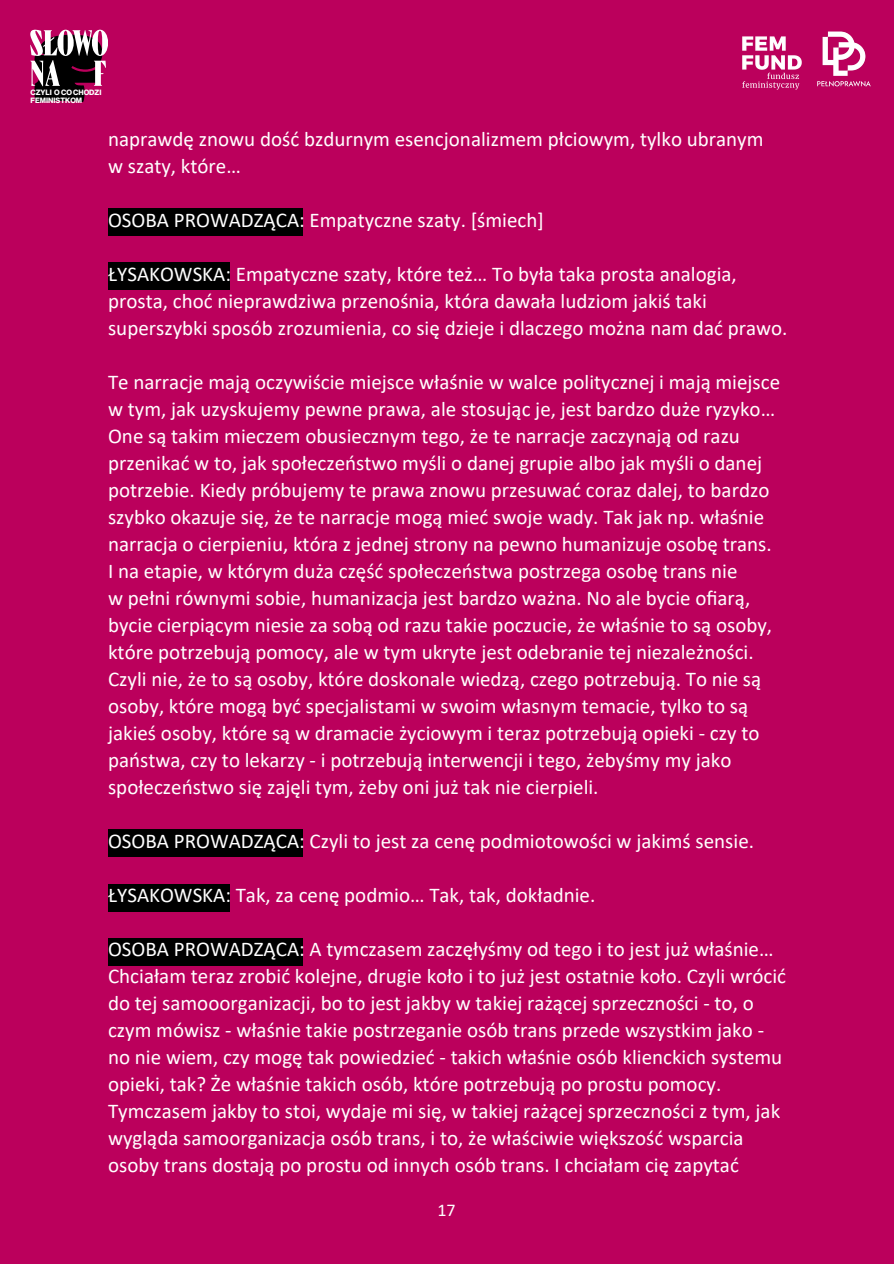
<style>
.page{position:relative;width:894px;height:1264px;background:#fff}
.page>*{position:absolute;margin:0;border:0;box-sizing:border-box;transform-origin:0 0}
.t1{font:21px/27px "Calibri";color:#fff}
.t2{font:18px "Calibri";color:#fff}
.t3{font:700 7.5px "Neue Haas Display";color:#fff}
</style>
<div class="page">
<div style="left:0;top:0;width:893px;height:1263px;background:#bb005c"></div>
<div style="left:108px;top:209px;width:195px;height:27px;background:#000"></div>
<div style="left:108px;top:830px;width:195px;height:27px;background:#000"></div>
<div style="left:108px;top:938px;width:195px;height:27px;background:#000"></div>
<div style="left:108px;top:263px;width:121px;height:27px;background:#000"></div>
<div style="left:108px;top:884px;width:121px;height:27px;background:#000"></div>
<svg style="left:30px;top:30px;width:78px;height:72px"></svg>
<img style="left:817px;top:31px;width:54px;height:56px">
<img style="left:742px;top:36px;width:60px;height:54px">
<h1 class="t3" style="left:30px;top:89px;width:72px">CZYLI O CO CHODZI</h1>
<h1 class="t3" style="left:30px;top:97px;width:53px">FEMINISTKOM</h1>
<p class="t1" style="left:108px;top:127px;width:656px">naprawdę znowu dość bzdurnym esencjonalizmem płciowym, tylko ubranym w szaty, które…</p>
<p class="t1" style="left:108px;top:208px;width:437px">OSOBA PROWADZĄCA: Empatyczne szaty. [śmiech]</p>
<p class="t1" style="left:108px;top:262px;width:680px">ŁYSAKOWSKA: Empatyczne szaty, które też… To była taka prosta analogia, prosta, choć nieprawdziwa przenośnia, która dawała ludziom jakiś taki superszybki sposób zrozumienia, co się dzieje i dlaczego można nam dać prawo.</p>
<p class="t1" style="left:108px;top:370px;width:673px">Te narracje mają oczywiście miejsce właśnie w walce politycznej i mają miejsce w tym, jak uzyskujemy pewne prawa, ale stosując je, jest bardzo duże ryzyko… One są takim mieczem obusiecznym tego, że te narracje zaczynają od razu przenikać w to, jak społeczeństwo myśli o danej grupie albo jak myśli o danej potrzebie. Kiedy próbujemy te prawa znowu przesuwać coraz dalej, to bardzo szybko okazuje się, że te narracje mogą mieć swoje wady. Tak jak np. właśnie narracja o cierpieniu, która z jednej strony na pewno humanizuje osobę trans.<br>I na etapie, w którym duża część społeczeństwa postrzega osobę trans nie<br>w pełni równymi sobie, humanizacja jest bardzo ważna. No ale bycie ofiarą, bycie cierpiącym niesie za sobą od razu takie poczucie, że właśnie to są osoby, które potrzebują pomocy, ale w tym ukryte jest odebranie tej niezależności.<br>Czyli nie, że to są osoby, które doskonale wiedzą, czego potrzebują. To nie są osoby, które mogą być specjalistami w swoim własnym temacie, tylko to są jakieś osoby, które są w dramacie życiowym i teraz potrzebują opieki - czy to państwa, czy to lekarzy - i potrzebują interwencji i tego, żebyśmy my jako społeczeństwo się zajęli tym, żeby oni już tak nie cierpieli.</p>
<p class="t1" style="left:108px;top:829px;width:647px">OSOBA PROWADZĄCA: Czyli to jest za cenę podmiotowości w jakimś sensie.</p>
<p class="t1" style="left:108px;top:883px;width:488px">ŁYSAKOWSKA: Tak, za cenę podmio… Tak, tak, dokładnie.</p>
<p class="t1" style="left:108px;top:937px;width:679px">OSOBA PROWADZĄCA: A tymczasem zaczęłyśmy od tego i to jest już właśnie… Chciałam teraz zrobić kolejne, drugie koło i to już jest ostatnie koło. Czyli wrócić do tej samooorganizacji, bo to jest jakby w takiej rażącej sprzeczności - to, o czym mówisz - właśnie takie postrzeganie osób trans przede wszystkim jako - no nie wiem, czy mogę tak powiedzieć - takich właśnie osób klienckich systemu opieki, tak? Że właśnie takich osób, które potrzebują po prostu pomocy.<br>Tymczasem jakby to stoi, wydaje mi się, w takiej rażącej sprzeczności z tym, jak wygląda samoorganizacja osób trans, i to, że właściwie większość wsparcia osoby trans dostają po prostu od innych osób trans. I chciałam cię zapytać</p>
<h1 class="t2" style="left:437px;top:1202px;width:20px">17</h1>
</div>
